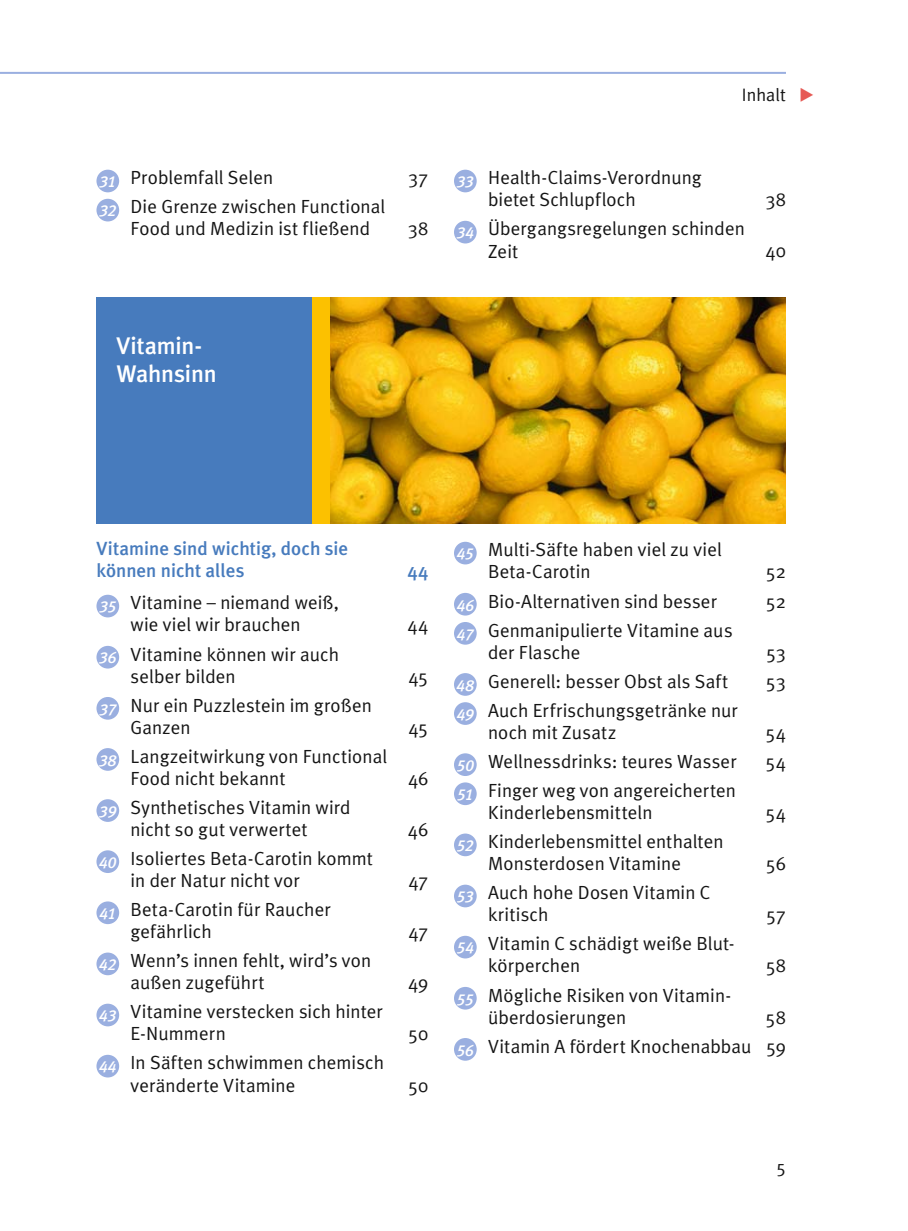
<style>
.page{position:relative;width:908px;height:1231px;background:#fff}
.page>*{position:absolute;margin:0;border:0;box-sizing:border-box;transform-origin:0 0}
.t1{font:500 24px/28px "Meta Plus";letter-spacing:-.01em;color:#fff}
.t2{font:19px/22px "Meta Plus Normal";letter-spacing:.005em;color:#151515}
.t3{font:500 19px/22px "Meta Plus";color:#477bbd}
.t4{font:18px "Meta Plus Normal";letter-spacing:.01em;color:#151515}
</style>
<div class="page">
<img style="left:329px;top:297px;width:456px;height:227px">
<div style="left:96px;top:297px;width:216px;height:227px;background:#477bbd"></div>
<div style="left:312px;top:297px;width:17px;height:227px;background:#fcc100"></div>
<div style="left:96px;top:170px;width:23px;height:22px;background:#9aafe0;border-radius:50%"></div>
<div style="left:96px;top:199px;width:23px;height:22px;background:#9aafe0;border-radius:50%"></div>
<div style="left:454px;top:170px;width:22px;height:22px;background:#9aafe0;border-radius:50%"></div>
<div style="left:454px;top:221px;width:22px;height:22px;background:#9aafe0;border-radius:50%"></div>
<hr style="left:0;top:72px;width:785px;height:2px;background:#9aafe0">
<div style="left:96px;top:594px;width:23px;height:23px;background:#9aafe0;border-radius:50%"></div>
<div style="left:96px;top:645px;width:23px;height:23px;background:#9aafe0;border-radius:50%"></div>
<div style="left:96px;top:697px;width:23px;height:22px;background:#9aafe0;border-radius:50%"></div>
<div style="left:96px;top:748px;width:23px;height:22px;background:#9aafe0;border-radius:50%"></div>
<div style="left:96px;top:799px;width:23px;height:22px;background:#9aafe0;border-radius:50%"></div>
<div style="left:96px;top:850px;width:23px;height:22px;background:#9aafe0;border-radius:50%"></div>
<div style="left:96px;top:901px;width:23px;height:23px;background:#9aafe0;border-radius:50%"></div>
<div style="left:96px;top:952px;width:23px;height:23px;background:#9aafe0;border-radius:50%"></div>
<div style="left:96px;top:1003px;width:23px;height:23px;background:#9aafe0;border-radius:50%"></div>
<div style="left:96px;top:1054px;width:23px;height:23px;background:#9aafe0;border-radius:50%"></div>
<div style="left:454px;top:541px;width:22px;height:23px;background:#9aafe0;border-radius:50%"></div>
<div style="left:454px;top:593px;width:22px;height:22px;background:#9aafe0;border-radius:50%"></div>
<div style="left:454px;top:622px;width:22px;height:22px;background:#9aafe0;border-radius:50%"></div>
<div style="left:454px;top:673px;width:22px;height:22px;background:#9aafe0;border-radius:50%"></div>
<div style="left:454px;top:702px;width:22px;height:22px;background:#9aafe0;border-radius:50%"></div>
<div style="left:454px;top:753px;width:22px;height:23px;background:#9aafe0;border-radius:50%"></div>
<div style="left:454px;top:782px;width:22px;height:23px;background:#9aafe0;border-radius:50%"></div>
<div style="left:454px;top:833px;width:22px;height:23px;background:#9aafe0;border-radius:50%"></div>
<div style="left:454px;top:884px;width:22px;height:23px;background:#9aafe0;border-radius:50%"></div>
<div style="left:454px;top:935px;width:22px;height:23px;background:#9aafe0;border-radius:50%"></div>
<div style="left:454px;top:986px;width:22px;height:23px;background:#9aafe0;border-radius:50%"></div>
<div style="left:454px;top:1037px;width:22px;height:23px;background:#9aafe0;border-radius:50%"></div>
<p class="t2" style="left:99px;top:168px;width:175px"><sub>31</sub> Problemfall Selen</p>
<p class="t2" style="left:408px;top:168px;width:22px">37</p>
<p class="t2" style="left:130px;top:197px;width:256px;text-indent:-31px"><sub>32</sub> Die Grenze zwischen Functional<br>Food und Medizin ist fließend</p>
<p class="t2" style="left:408px;top:219px;width:22px">38</p>
<p class="t2" style="left:488px;top:168px;width:215px;text-indent:-31px"><sub>33</sub> Health-Claims-Verordnung bietet Schlupfloch</p>
<p class="t4" style="left:741px;top:88px;width:46px">Inhalt</p>
<p class="t2" style="left:765px;top:190px;width:22px">38</p>
<p class="t2" style="left:488px;top:219px;width:258px;text-indent:-31px"><sub>34</sub> Übergangsregelungen schinden<br>Zeit</p>
<p class="t2" style="left:765px;top:241px;width:22px">40</p>
<p class="t1" style="left:116px;top:334px;width:102px">Vitamin-<br>Wahnsinn</p>
<p class="t3" style="left:96px;top:539px;width:253px">Vitamine sind wichtig, doch sie können nicht alles</p>
<p class="t2" style="left:99px;top:593px;width:241px;text-align:center"><sub>35</sub> Vitamine – niemand weiß, wie viel wir brauchen</p>
<p class="t2" style="left:130px;top:644px;width:210px;text-indent:-31px"><sub>36</sub> Vitamine können wir auch selber bilden</p>
<p class="t2" style="left:130px;top:695px;width:243px;text-indent:-31px"><sub>37</sub> Nur ein Puzzlestein im großen<br>Ganzen</p>
<p class="t2" style="left:130px;top:746px;width:258px;text-indent:-31px"><sub>38</sub> Langzeitwirkung von Functional<br>Food nicht bekannt</p>
<p class="t2" style="left:130px;top:797px;width:221px;text-indent:-31px"><sub>39</sub> Synthetisches Vitamin wird nicht so gut verwertet</p>
<p class="t2" style="left:130px;top:848px;width:244px;text-indent:-31px"><sub>40</sub> Isoliertes Beta-Carotin kommt in der Natur nicht vor</p>
<p class="t2" style="left:130px;top:899px;width:202px;text-indent:-31px"><sub>41</sub> Beta-Carotin für Raucher gefährlich</p>
<p class="t2" style="left:130px;top:951px;width:242px;text-indent:-31px"><sub>42</sub> Wenn’s innen fehlt, wird’s von außen zugeführt</p>
<p class="t2" style="left:130px;top:1002px;width:254px;text-indent:-31px"><sub>43</sub> Vitamine verstecken sich hinter<br>E-Nummern</p>
<p class="t2" style="left:130px;top:1053px;width:255px;text-indent:-31px"><sub>44</sub> In Säften schwimmen chemisch veränderte Vitamine</p>
<p class="t3" style="left:407px;top:561px;width:22px">44</p>
<p class="t2" style="left:407px;top:615px;width:22px">44</p>
<p class="t2" style="left:408px;top:666px;width:21px">45</p>
<p class="t2" style="left:408px;top:717px;width:21px">45</p>
<p class="t2" style="left:408px;top:768px;width:22px">46</p>
<p class="t2" style="left:408px;top:819px;width:22px">46</p>
<p class="t2" style="left:408px;top:870px;width:21px">47</p>
<p class="t2" style="left:408px;top:921px;width:21px">47</p>
<p class="t2" style="left:408px;top:973px;width:22px">49</p>
<p class="t2" style="left:408px;top:1024px;width:22px">50</p>
<p class="t2" style="left:408px;top:1075px;width:22px">50</p>
<p class="t2" style="left:488px;top:540px;width:235px;text-indent:-31px"><sub>45</sub> Multi-Säfte haben viel zu viel<br>Beta-Carotin</p>
<p class="t2" style="left:765px;top:562px;width:22px">52</p>
<p class="t2" style="left:456px;top:591px;width:262px"><sub>46</sub> Bio-Alternativen sind besser</p>
<p class="t2" style="left:765px;top:591px;width:22px">52</p>
<p class="t2" style="left:488px;top:620px;width:246px;text-indent:-31px"><sub>47</sub> Genmanipulierte Vitamine aus der Flasche</p>
<p class="t2" style="left:765px;top:642px;width:21px">53</p>
<p class="t2" style="left:456px;top:671px;width:273px"><sub>48</sub> Generell: besser Obst als Saft</p>
<p class="t2" style="left:765px;top:671px;width:21px">53</p>
<p class="t2" style="left:488px;top:700px;width:251px;text-indent:-31px"><sub>49</sub> Auch Erfrischungsgetränke nur noch mit Zusatz</p>
<p class="t2" style="left:765px;top:722px;width:22px">54</p>
<p class="t2" style="left:456px;top:751px;width:281px"><sub>50</sub> Wellnessdrinks: teures Wasser</p>
<p class="t2" style="left:765px;top:751px;width:22px">54</p>
<p class="t2" style="left:488px;top:781px;width:249px;text-indent:-31px"><sub>51</sub> Finger weg von angereicherten<br>Kinderlebensmitteln</p>
<p class="t2" style="left:765px;top:803px;width:22px">54</p>
<p class="t2" style="left:456px;top:832px;width:268px;text-align:center"><sub>52</sub> Kinderlebensmittel enthalten<br>Monsterdosen Vitamine</p>
<p class="t2" style="left:488px;top:883px;width:223px;text-indent:-31px"><sub>53</sub> Auch hohe Dosen Vitamin C kritisch</p>
<p class="t2" style="left:488px;top:934px;width:248px;text-indent:-31px"><sub>54</sub> Vitamin C schädigt weiße Blut&shy;körperchen</p>
<p class="t2" style="left:765px;top:854px;width:22px">56</p>
<p class="t2" style="left:765px;top:905px;width:21px">57</p>
<p class="t2" style="left:765px;top:956px;width:22px">58</p>
<p class="t2" style="left:488px;top:985px;width:244px;text-indent:-31px"><sub>55</sub> Mögliche Risiken von Vitamin&shy;überdosierungen</p>
<p class="t2" style="left:456px;top:1003px;width:330px;line-height:29px;text-align:right">58<br><sub>56</sub> Vitamin A fördert Knochenabbau 59</p>
<p class="t4" style="left:776px;top:1159px;width:11px">5</p>
</div>
